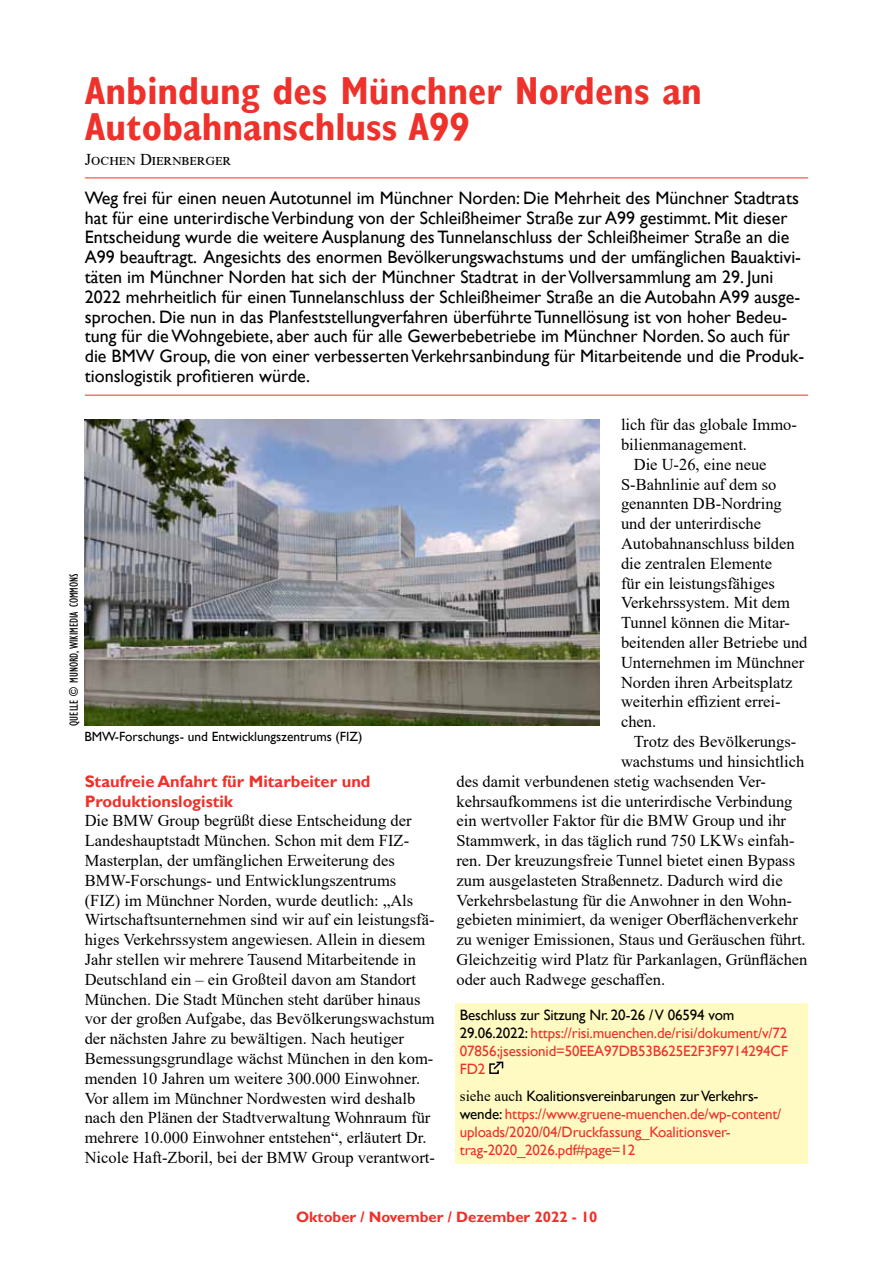
<style>
.page{position:relative;width:893px;height:1263px;background:#fff}
.page>*{position:absolute;margin:0;border:0;box-sizing:border-box;transform-origin:0 0}
.t1{font:700 condensed 39px/36px "Gill Sans";color:#ee312a}
.t2{font:18px/19.8px "Gill Sans";color:#000}
.t3{font:16.5px/19.8px "Times New Roman";color:#000}
.t4{font:700 16.5px/19.8px "Gill Sans";color:#ee312a}
.t5{font:15px/18px "Gill Sans";letter-spacing:-.01em;color:#ee312a}
.t6{font:700 15px "Gill Sans";color:#ee312a}
.t7{font:13.35px "Gill Sans";color:#000}
.t8{font:condensed 12px "Gill Sans";color:#000}
.s1{color:#000}
.s2{font-family:"Times New Roman";color:#000}
</style>
<div class="page">
<hr style="left:85px;top:178px;width:723px;height:1px;background:#ee312a">
<hr style="left:85px;top:395px;width:723px;height:1px;background:#ee312a">
<div style="left:455px;top:1003px;width:353px;height:161px;background:#fffac2"></div>
<svg style="left:489px;top:1061px;width:15px;height:13px"></svg>
<img style="left:85px;top:420px;width:515px;height:305px">
<h1 class="t1" style="left:85px;top:73px;width:618px">Anbindung des Münchner Nordens an<br>Autobahnanschluss A99</h1>
<p class="t3" style="left:85px;top:149px;width:145px">Jochen Diernberger</p>
<p class="t2" style="left:85px;top:188px;width:721px">Weg frei für einen neuen Autotunnel im Münchner Norden: Die Mehrheit des Münchner Stadtrats hat für eine unterirdische Verbindung von der Schleißheimer Straße zur A99 gestimmt. Mit dieser Entscheidung wurde die weitere Ausplanung des Tunnelanschluss der Schleißheimer Straße an die A99 beauftragt. Angesichts des enormen Bevölkerungswachstums und der umfänglichen Bauaktivi&shy;täten im Münchner Norden hat sich der Münchner Stadtrat in der Vollversammlung am 29. Juni 2022 mehrheitlich für einen Tunnelanschluss der Schleißheimer Straße an die Autobahn A99 ausge&shy;sprochen. Die nun in das Planfeststellungverfahren überführte Tunnellösung ist von hoher Bedeu&shy;tung für die Wohngebiete, aber auch für alle Gewerbebetriebe im Münchner Norden. So auch für die BMW Group, die von einer verbesserten Verkehrsanbindung für Mitarbeitende und die Produk&shy;tionslogistik profitieren würde.</p>
<p class="t8" style="left:67px;top:726px;width:153px;rotate:-90deg">Quelle © Munord, Wikimedia Commons</p>
<p class="t7" style="left:84px;top:728px;width:280px">BMW-Forschungs- und Entwicklungszentrums (FIZ)</p>
<p class="t4" style="left:85px;top:772px;width:287px">Staufreie Anfahrt für Mitarbeiter und<br>Produktionslogistik</p>
<p class="t3" style="left:85px;top:810px;width:352px">Die BMW Group begrüßt diese Entscheidung der Landeshauptstadt München. Schon mit dem FIZ-Masterplan, der umfänglichen Erweiterung des BMW-Forschungs- und Entwicklungszentrums (FIZ) im Münchner Norden, wurde deutlich: „Als Wirtschaftsunternehmen sind wir auf ein leistungsfä&shy;higes Verkehrssystem angewiesen. Allein in diesem Jahr stellen wir mehrere Tausend Mitarbeitende in Deutschland ein – ein Großteil davon am Standort München. Die Stadt München steht darüber hinaus vor der großen Aufgabe, das Bevölkerungswachstum der nächsten Jahre zu bewältigen. Nach heutiger Bemessungsgrundlage wächst München in den kom&shy;menden 10 Jahren um weitere 300.000 Einwohner.<br>Vor allem im Münchner Nordwesten wird deshalb nach den Plänen der Stadtverwaltung Wohnraum für mehrere 10.000 Einwohner entstehen“, erläutert Dr.<br>Nicole Haft-Zboril, bei der BMW Group verantwort-</p>
<p class="t3" style="left:621px;top:414px;width:177px">lich für das globale Immo-</p>
<p class="t3" style="left:621px;top:434px;width:128px">bilienmanagement.</p>
<p class="t3" style="left:634px;top:454px;width:134px">Die U-26, eine neue</p>
<p class="t3" style="left:621px;top:474px;width:157px">S-Bahnlinie auf dem so</p>
<p class="t3" style="left:621px;top:493px;width:162px">genannten DB-Nordring</p>
<p class="t3" style="left:621px;top:513px;width:142px">und der unterirdische</p>
<p class="t3" style="left:621px;top:533px;width:175px">Autobahnanschluss bilden</p>
<p class="t3" style="left:621px;top:553px;width:153px">die zentralen Elemente</p>
<p class="t3" style="left:621px;top:573px;width:155px">für ein leistungsfähiges</p>
<p class="t3" style="left:621px;top:592px;width:171px">Verkehrssystem. Mit dem</p>
<p class="t3" style="left:621px;top:612px;width:171px">Tunnel können die Mitar-</p>
<p class="t3" style="left:621px;top:632px;width:188px">beitenden aller Betriebe und</p>
<p class="t3" style="left:621px;top:652px;width:185px">Unternehmen im Münchner</p>
<p class="t3" style="left:621px;top:672px;width:173px">Norden ihren Arbeitsplatz</p>
<p class="t3" style="left:621px;top:691px;width:161px">weiterhin effizient errei-</p>
<p class="t3" style="left:621px;top:711px;width:37px">chen.</p>
<p class="t3" style="left:634px;top:731px;width:164px">Trotz des Bevölkerungs-</p>
<p class="t3" style="left:621px;top:751px;width:185px">wachstums und hinsichtlich</p>
<p class="t3" style="left:456px;top:771px;width:311px">des damit verbundenen stetig wachsenden Ver-</p>
<p class="t3" style="left:456px;top:790px;width:338px">kehrsaufkommens ist die unterirdische Verbindung</p>
<p class="t3" style="left:456px;top:810px;width:331px">ein wertvoller Faktor für die BMW Group und ihr</p>
<p class="t3" style="left:456px;top:830px;width:340px">Stammwerk, in das täglich rund 750 LKWs einfah-</p>
<p class="t3" style="left:456px;top:850px;width:340px">ren. Der kreuzungsfreie Tunnel bietet einen Bypass</p>
<p class="t3" style="left:456px;top:870px;width:328px">zum ausgelasteten Straßennetz. Dadurch wird die</p>
<p class="t3" style="left:456px;top:889px;width:337px">Verkehrsbelastung für die Anwohner in den Wohn-</p>
<p class="t3" style="left:456px;top:909px;width:343px">gebieten minimiert, da weniger Oberflächenverkehr</p>
<p class="t3" style="left:456px;top:929px;width:351px">zu weniger Emissionen, Staus und Geräuschen führt.</p>
<p class="t3" style="left:456px;top:949px;width:353px">Gleichzeitig wird Platz für Parkanlagen, Grünflächen</p>
<p class="t3" style="left:456px;top:969px;width:210px">oder auch Radwege geschaffen.</p>
<p class="t5" style="left:460px;top:1006px;width:330px"><span class="s1">Beschluss zur Sitzung Nr. 20-26 / V 06594 vom 29.06.2022:</span> https://risi.muenchen.de/risi/dokument/v/72<br>07856;jsessionid=50EEA97DB53B625E2F3F9714294CF FD2</p>
<p class="t5" style="left:460px;top:1087px;width:323px"><span class="s2">siehe auch</span> <span class="s1">Koalitionsvereinbarungen zur Verkehrs&shy;wende:</span> https://www.gruene-muenchen.de/wp-content/ uploads/2020/04/Druckfassung_Koalitionsver&shy;trag-2020_2026.pdf#page=12</p>
<p class="t6" style="left:296px;top:1208px;width:303px">Oktober / November / Dezember 2022 - 10</p>
</div>
